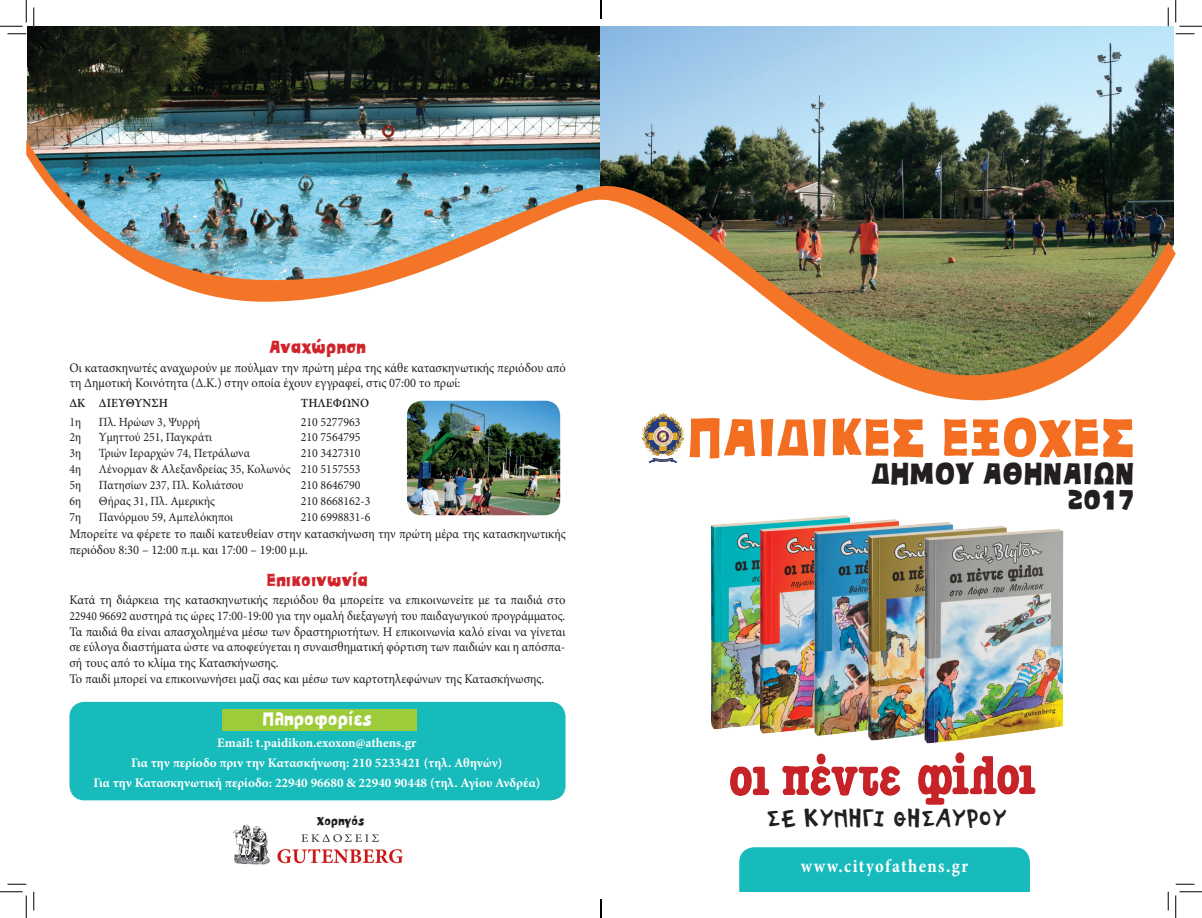
<style>
.page{position:relative;width:1202px;height:918px;background:#fff}
.page>*{position:absolute;margin:0;border:0;box-sizing:border-box;transform-origin:0 0}
.t1{font:800 56.25px "PF Cereal";color:#f36e21;scale:.95 1}
.t2{font:36.25px "PF Playskool";color:#231f20}
.t3{font:800 31.62px "PF Cereal";color:#231f20;scale:.95 1}
.t4{font:800 28.12px "PF Cereal";color:#231f20;scale:.95 1}
.t5{font:800 18.75px "PF Cereal";color:#d1232a;scale:.95 1}
.t6{font:700 condensed 18.75px "Minion Pro";letter-spacing:.08em;color:#fff;scale:.95 1}
.t7{font:900 18.75px "PF Cereal";color:#fff}
.t8{font:13.12px/15.8px "Minion Pro";color:#231f20;scale:.95 1}
.t9{font:700 13.12px/20px "Minion Pro";color:#fff;text-align:center}
.t10{font:12.5px "Minion Pro";color:#231f20;scale:.95 1}
.t11{font:600 12.5px "Minion Pro";letter-spacing:.005em;color:#231f20;scale:.95 1}
.t12{font:900 12.5px "PF Cereal";color:#231f20}
.s1{font-size:12.5px}
</style>
<div class="page">
<img style="left:28px;top:26px;width:573px;height:114px">
<img style="left:601px;top:26px;width:572px;height:114px">
<img style="left:26px;top:140px;width:1149px;height:260px">
<div style="left:69px;top:702px;width:496px;height:98px;background:#18bbbb;border-radius:15px"></div>
<img style="left:641px;top:412px;width:44px;height:52px">
<div style="left:739px;top:847px;width:290px;height:45px;background:#18bbbb"></div>
<div style="left:222px;top:709px;width:194px;height:22px;background:#9ecb3a"></div>
<img style="left:407px;top:401px;width:153px;height:114px">
<img style="left:233px;top:824px;width:170px;height:41px">
<img style="left:710px;top:515px;width:140px;height:214px">
<img style="left:751px;top:518px;width:116px;height:213px">
<img style="left:814px;top:523px;width:53px;height:208px">
<img style="left:867px;top:519px;width:86px;height:212px">
<img style="left:924px;top:525px;width:140px;height:206px">
<img style="left:730px;top:731px;width:306px;height:74px">
<svg style="left:8px;top:33px;width:18px;height:2px"></svg>
<svg style="left:1175px;top:33px;width:19px;height:2px"></svg>
<svg style="left:8px;top:883px;width:18px;height:2px"></svg>
<svg style="left:1175px;top:883px;width:19px;height:2px"></svg>
<svg style="left:33px;top:8px;width:2px;height:18px"></svg>
<svg style="left:33px;top:892px;width:2px;height:18px"></svg>
<svg style="left:1167px;top:8px;width:1px;height:18px"></svg>
<svg style="left:1167px;top:892px;width:1px;height:18px"></svg>
<svg style="left:0;top:0;width:27px;height:27px"></svg>
<svg style="left:0;top:891px;width:27px;height:27px"></svg>
<svg style="left:1175px;top:0;width:26px;height:27px"></svg>
<svg style="left:1175px;top:891px;width:26px;height:27px"></svg>
<svg style="left:600px;top:0;width:1px;height:19px"></svg>
<svg style="left:600px;top:899px;width:1px;height:19px"></svg>
<h3 class="t5" style="left:269px;top:337px;width:104px">Αναχώρηση</h3>
<p class="t8" style="left:69px;top:360px;width:524px">Οι κατασκηνωτές αναχωρούν με πούλμαν την πρώτη μέρα της κάθε κατασκηνωτικής περιόδου από τη Δημοτική Κοινότητα (Δ.Κ.) στην οποία έχουν εγγραφεί, στις 07:00 το πρωί:</p>
<p class="t11" style="left:69px;top:394px;width:105px">ΔΚ Διεύθυνση</p>
<p class="t11" style="left:301px;top:394px;width:73px">Τηλέφωνο</p>
<p class="t10" style="left:69px;top:414px;width:14px">1η</p>
<p class="t10" style="left:99px;top:414px;width:108px">Πλ. Ηρώων 3, Ψυρρή</p>
<p class="t10" style="left:301px;top:414px;width:64px">210 5277963</p>
<p class="t10" style="left:69px;top:429px;width:14px">2η</p>
<p class="t10" style="left:99px;top:429px;width:121px">Υμηττού 251, Παγκράτι</p>
<p class="t10" style="left:301px;top:429px;width:64px">210 7564795</p>
<p class="t10" style="left:69px;top:444px;width:14px">3η</p>
<p class="t10" style="left:99px;top:444px;width:160px">Τριών Ιεραρχών 74, Πετράλωνα</p>
<p class="t10" style="left:301px;top:444px;width:64px">210 3427310</p>
<p class="t10" style="left:69px;top:460px;width:14px">4η</p>
<p class="t10" style="left:99px;top:460px;width:277px">Λένορμαν &amp; Αλεξανδρείας 35, Κολωνός 210 5157553</p>
<p class="t10" style="left:69px;top:476px;width:14px">5η</p>
<p class="t10" style="left:99px;top:476px;width:154px">Πατησίων 237, Πλ. Κολιάτσου</p>
<p class="t10" style="left:301px;top:476px;width:64px">210 8646790</p>
<p class="t10" style="left:69px;top:492px;width:14px">6η</p>
<p class="t10" style="left:99px;top:492px;width:123px">Θήρας 31, Πλ. Αμερικής</p>
<p class="t10" style="left:301px;top:492px;width:75px">210 8668162-3</p>
<p class="t10" style="left:70px;top:508px;width:14px">7η</p>
<p class="t10" style="left:99px;top:508px;width:143px">Πανόρμου 59, Αμπελόκηποι</p>
<p class="t10" style="left:301px;top:508px;width:75px">210 6998831-6</p>
<p class="t8" style="left:69px;top:526px;width:524px">Μπορείτε να φέρετε το παιδί κατευθείαν στην κατασκήνωση την πρώτη μέρα της κατασκηνωτικής περιόδου 8:30 – 12:00 π.μ. και 17:00 – 19:00 μ.μ.</p>
<h3 class="t5" style="left:266px;top:570px;width:108px">Επικοινωνία</h3>
<p class="t8" style="left:69px;top:592px;width:523px">Κατά τη διάρκεια της κατασκηνωτικής περιόδου θα μπορείτε να επικοινωνείτε με τα παιδιά στο <span class="s1">22940 96692</span> αυστηρά τις ώρες 17:00-19:00 για την ομαλή διεξαγωγή του παιδαγωγικού προγράμματος.<br>Τα παιδιά θα είναι απασχολημένα μέσω των δραστηριοτήτων. Η επικοινωνία καλό είναι να γίνεται σε εύλογα διαστήματα ώστε να αποφεύγεται η συναισθηματική φόρτιση των παιδιών και η απόσπα&shy;σή τους από το κλίμα της Κατασκήνωσης.<br>Το παιδί μπορεί να επικοινωνήσει μαζί σας και μέσω των καρτοτηλεφώνων της Κατασκήνωσης.</p>
<h3 class="t7" style="left:262px;top:709px;width:111px">Πληροφορίες</h3>
<p class="t9" style="left:93px;top:733px;width:448px">Email: t.paidikon.exoxon@athens.gr<br>Για την περίοδο πριν την Κατασκήνωση: 210 5233421 (τηλ. Αθηνών)<br>Για την Κατασκηνωτική περίοδο: 22940 96680 &amp; 22940 90448 (τηλ. Αγίου Ανδρέα)</p>
<p class="t12" style="left:317px;top:815px;width:49px">Χορηγός</p>
<h1 class="t1" style="left:686px;top:407px;width:473px">ΠΑΙΔΙΚΕΣ ΕΞΟΧΕΣ</h1>
<h3 class="t3" style="left:871px;top:457px;width:279px">ΔΗΜΟΥ ΑΘΗΝΑΙΩΝ</h3>
<h3 class="t4" style="left:1066px;top:484px;width:73px">2017</h3>
<h2 class="t2" style="left:766px;top:804px;width:241px">ΣΕ κυνηγι θhσαυρου</h2>
<h3 class="t6" style="left:800px;top:853px;width:178px">www.cityofathens.gr</h3>
</div>
